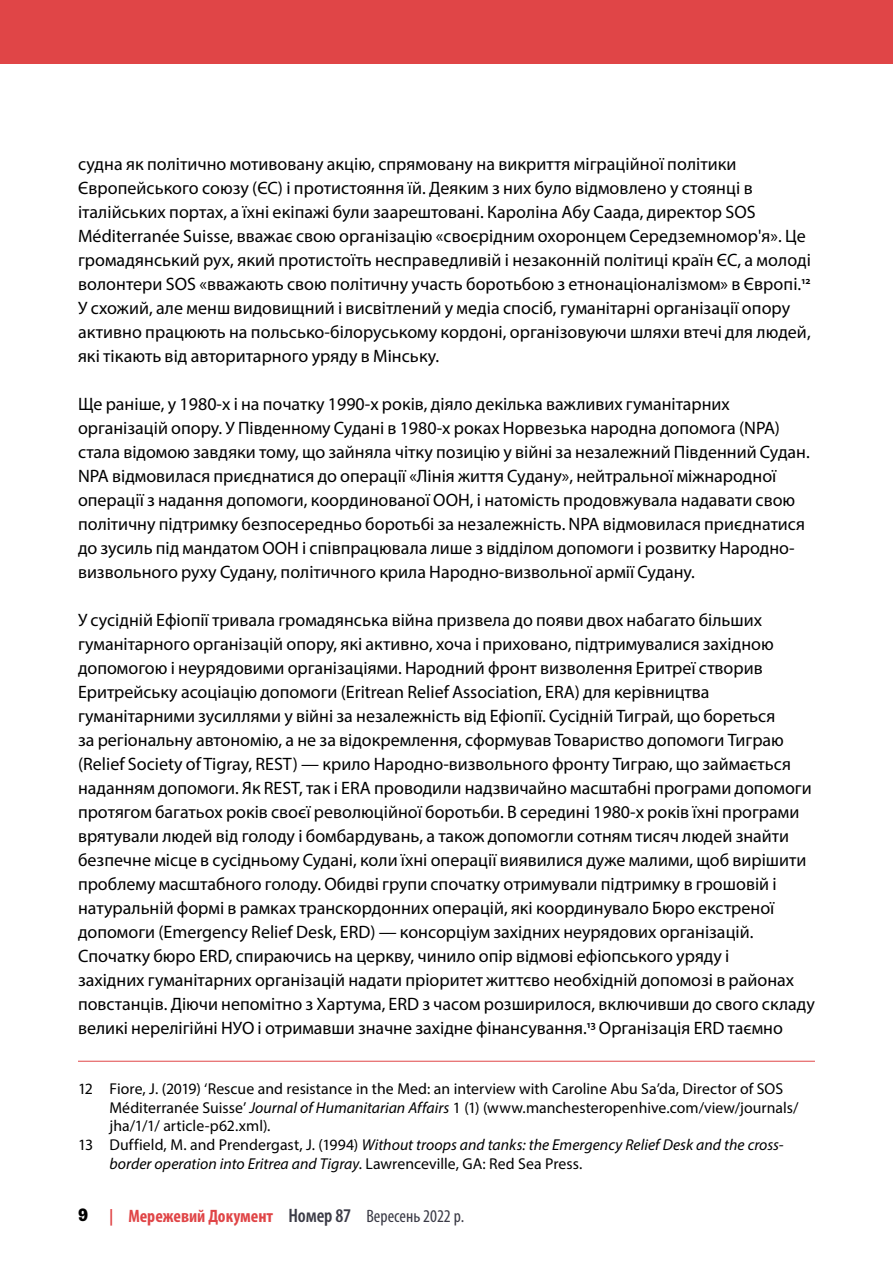
<style>
.page{position:relative;width:893px;height:1263px;background:#fff}
.page>*{position:absolute;margin:0;border:0;box-sizing:border-box;transform-origin:0 0}
.Body_text{font:18px/24px "Myriad Pro";color:#000}
.t1{font:700 condensed 18px "Myriad Pro";color:#e04547}
.Footnotes{font:15.75px/18.9px "Myriad Pro";color:#000}
.Footnotes-2{font:italic 15.75px/18.9px "Myriad Pro";color:#000}
.s1{font-style:italic}
.s2{font-style:normal}
.s3{font-family:"Supria Sans";font-weight:800;color:#000}
.s4{font-family:"Supria Sans";font-weight:800}
.s5{font-weight:600;font-size:19.5px;color:#3b3b46}
.s6{font-weight:400;color:#3b3b46}
</style>
<div class="page">
<div style="left:0;top:0;width:893px;height:64px;background:#e04547"></div>
<hr style="left:78px;top:1061px;width:737px;height:1px;background:#e04547">
<p class="Body_text" style="left:78px;top:151px;width:734px">судна як політично мотивовану акцію, спрямовану на викриття міграційної політики Європейського союзу (ЄС) і протистояння їй. Деяким з них було відмовлено у стоянці в італійських портах, а їхні екіпажі були заарештовані. Кароліна Абу Саада, директор SOS Méditerranée Suisse, вважає свою організацію «своєрідним охоронцем Середземномор'я». Це громадянський рух, який протистоїть несправедливій і незаконній політиці країн ЄС, а молоді волонтери SOS «вважають свою політичну участь боротьбою з етнонаціоналізмом» в Європі.<sup>12<br></sup>У схожий, але менш видовищний і висвітлений у медіа спосіб, гуманітарні організації опору активно працюють на польсько-білоруському кордоні, організовуючи шляхи втечі для людей, які тікають від авторитарного уряду в Мінську.</p>
<p class="Body_text" style="left:78px;top:391px;width:733px">Ще раніше, у 1980-х і на початку 1990-х років, діяло декілька важливих гуманітарних організацій опору. У Південному Судані в 1980-х роках Норвезька народна допомога (NPA) стала відомою завдяки тому, що зайняла чітку позицію у війні за незалежний Південний Судан.<br>NPA відмовилася приєднатися до операції «Лінія життя Судану», нейтральної міжнародної операції з надання допомоги, координованої ООН, і натомість продовжувала надавати свою політичну підтримку безпосередньо боротьбі за незалежність. NPA відмовилася приєднатися до зусиль під мандатом ООН і співпрацювала лише з відділом допомоги і розвитку Народно&shy;визвольного руху Судану, політичного крила Народно-визвольної армії Судану.</p>
<p class="Body_text" style="left:78px;top:607px;width:738px">У сусідній Ефіопії тривала громадянська війна призвела до появи двох набагато більших гуманітарного організацій опору, які активно, хоча і приховано, підтримувалися західною допомогою і неурядовими організаціями. Народний фронт визволення Еритреї створив Еритрейську асоціацію допомоги (Eritrean Relief Association, ERA) для керівництва гуманітарними зусиллями у війні за незалежність від Ефіопії. Сусідній Тиграй, що бореться<br>за регіональну автономію, а не за відокремлення, сформував Товариство допомоги Тиграю (Relief Society of Tigray, REST) — крило Народно-визвольного фронту Тиграю, що займається наданням допомоги. Як REST, так і ERA проводили надзвичайно масштабні програми допомоги протягом багатьох років своєї революційної боротьби. В середині 1980-х років їхні програми врятували людей від голоду і бомбардувань, а також допомогли сотням тисяч людей знайти безпечне місце в сусідньому Судані, коли їхні операції виявилися дуже малими, щоб вирішити проблему масштабного голоду. Обидві групи спочатку отримували підтримку в грошовій і натуральній формі в рамках транскордонних операцій, які координувало Бюро екстреної допомоги (Emergency Relief Desk, ERD) — консорціум західних неурядових організацій.<br>Спочатку бюро ERD, спираючись на церкву, чинило опір відмові ефіопського уряду і<br>західних гуманітарних організацій надати пріоритет життєво необхідній допомозі в районах повстанців. Діючи непомітно з Хартума, ERD з часом розширилося, включивши до свого складу великі нерелігійні НУО і отримавши значне західне фінансування.<sup>13</sup> Організація ERD таємно</p>
<p class="Footnotes" style="left:109px;top:1079px;width:690px;text-indent:-32px">12 Fiore, J. (2019) ‘Rescue and resistance in the Med: an interview with Caroline Abu Sa’da, Director of SOS<br>Méditerranée Suisse’ <span class="s1">Journal of Humanitarian Affairs</span> 1 (1) (www.manchesteropenhive.com/view/journals/ jha/1/1/ article-p62.xml).</p>
<p class="Footnotes-2" style="left:109px;top:1135px;width:676px;text-indent:-32px"><span class="s2">13 Duffield, M. and Prendergast, J. (1994)</span> Without troops and tanks: the Emergency Relief Desk and the cross&shy;border operation into Eritrea and Tigray<span class="s2">. Lawrenceville, GA: Red Sea Press.</span></p>
<p class="t1" style="left:78px;top:1205px;width:388px"><span class="s3">9</span> <span class="s4">|</span> Мережевий Документ <span class="s5">Номер 87</span> <span class="s6">Вересень 2022 р.</span></p>
</div>
